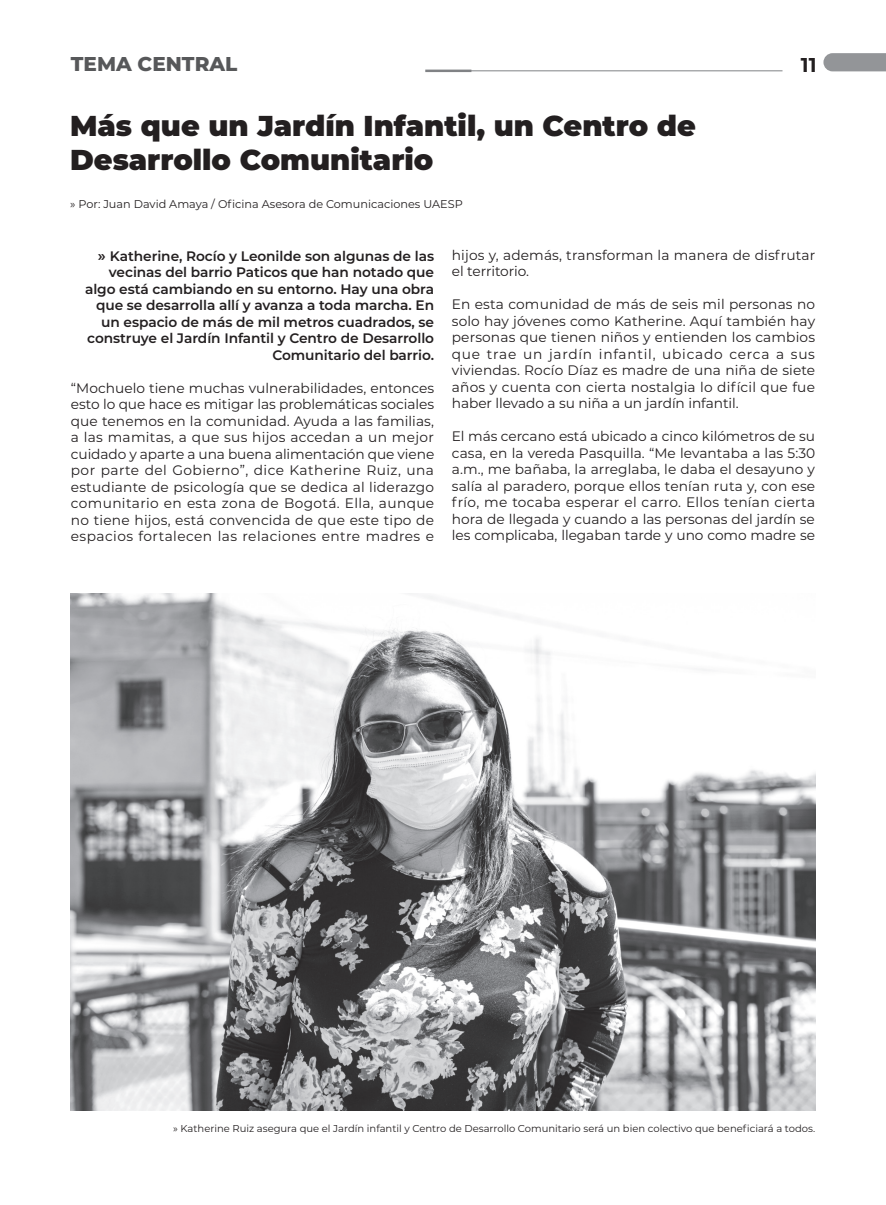
<style>
.page{position:relative;width:886px;height:1205px;background:#fff}
.page>*{position:absolute;margin:0;border:0;box-sizing:border-box;transform-origin:0 0}
.t1{font:900 28.75px/34.5px "Montserrat";color:#231f20}
.t2{font:800 20px "Montserrat";color:#57585a}
.t3{font:700 20px "Montserrat";color:#231f20}
.t4{font:13.75px/16.5px "Montserrat";letter-spacing:.01em;color:#231f20;text-align:justify}
.t5{font:600 13.75px/16.5px "Montserrat";letter-spacing:-.005em;color:#231f20;text-align:right}
.t6{font:11.25px "Montserrat";color:#231f20}
.t7{font:10px "Montserrat";color:#231f20}
.s1{font-size:15px}
</style>
<div class="page">
<svg style="left:823px;top:53px;width:63px;height:18px"></svg>
<hr style="left:451px;top:71px;width:331px;height:1px;background:#808285">
<hr style="left:425px;top:70px;width:46px;height:2px;background:#808285">
<img style="left:71px;top:593px;width:745px;height:517px">
<h2 class="t2" style="left:71px;top:49px;width:168px">TEMA CENTRAL</h2>
<h2 class="t3" style="left:801px;top:51px;width:17px">11</h2>
<h1 class="t1" style="left:70px;top:107px;width:627px">Más que un Jardín Infantil, un Centro de<br>Desarrollo Comunitario</h1>
<p class="t6" style="left:70px;top:196px;width:394px">» Por: Juan David Amaya / Oficina Asesora de Comunicaciones UAESP</p>
<p class="t5" style="left:85px;top:247px;width:350px"><span class="s1">»</span> Katherine, Rocío y Leonilde son algunas de las vecinas del barrio Paticos que han notado que algo está cambiando en su entorno. Hay una obra que se desarrolla allí y avanza a toda marcha. En un espacio de más de mil metros cuadrados, se construye el Jardín Infantil y Centro de Desarrollo Comunitario del barrio.</p>
<p class="t4" style="left:71px;top:379px;width:365px">“Mochuelo tiene muchas vulnerabilidades, entonces esto lo que hace es mitigar las problemáticas sociales que tenemos en la comunidad. Ayuda a las familias, a las mamitas, a que sus hijos accedan a un mejor cuidado y aparte a una buena alimentación que viene por parte del Gobierno”, dice Katherine Ruiz, una estudiante de psicología que se dedica al liderazgo comunitario en esta zona de Bogotá. Ella, aunque no tiene hijos, está convencida de que este tipo de espacios fortalecen las relaciones entre madres e</p>
<p class="t4" style="left:452px;top:246px;width:365px">hijos y, además, transforman la manera de disfrutar el territorio.</p>
<p class="t4" style="left:452px;top:295px;width:365px">En esta comunidad de más de seis mil personas no solo hay jóvenes como Katherine. Aquí también hay personas que tienen niños y entienden los cambios que trae un jardín infantil, ubicado cerca a sus viviendas. Rocío Díaz es madre de una niña de siete años y cuenta con cierta nostalgia lo difícil que fue haber llevado a su niña a un jardín infantil.</p>
<p class="t4" style="left:452px;top:427px;width:365px">El más cercano está ubicado a cinco kilómetros de su casa, en la vereda Pasquilla. “Me levantaba a las 5:30 a.m., me bañaba, la arreglaba, le daba el desayuno y salía al paradero, porque ellos tenían ruta y, con ese frío, me tocaba esperar el carro. Ellos tenían cierta hora de llegada y cuando a las personas del jardín se les complicaba, llegaban tarde y uno como madre se</p>
<p class="t7" style="left:173px;top:1121px;width:643px">» Katherine Ruiz asegura que el Jardín infantil y Centro de Desarrollo Comunitario será un bien colectivo que beneficiará a todos.</p>
</div>
